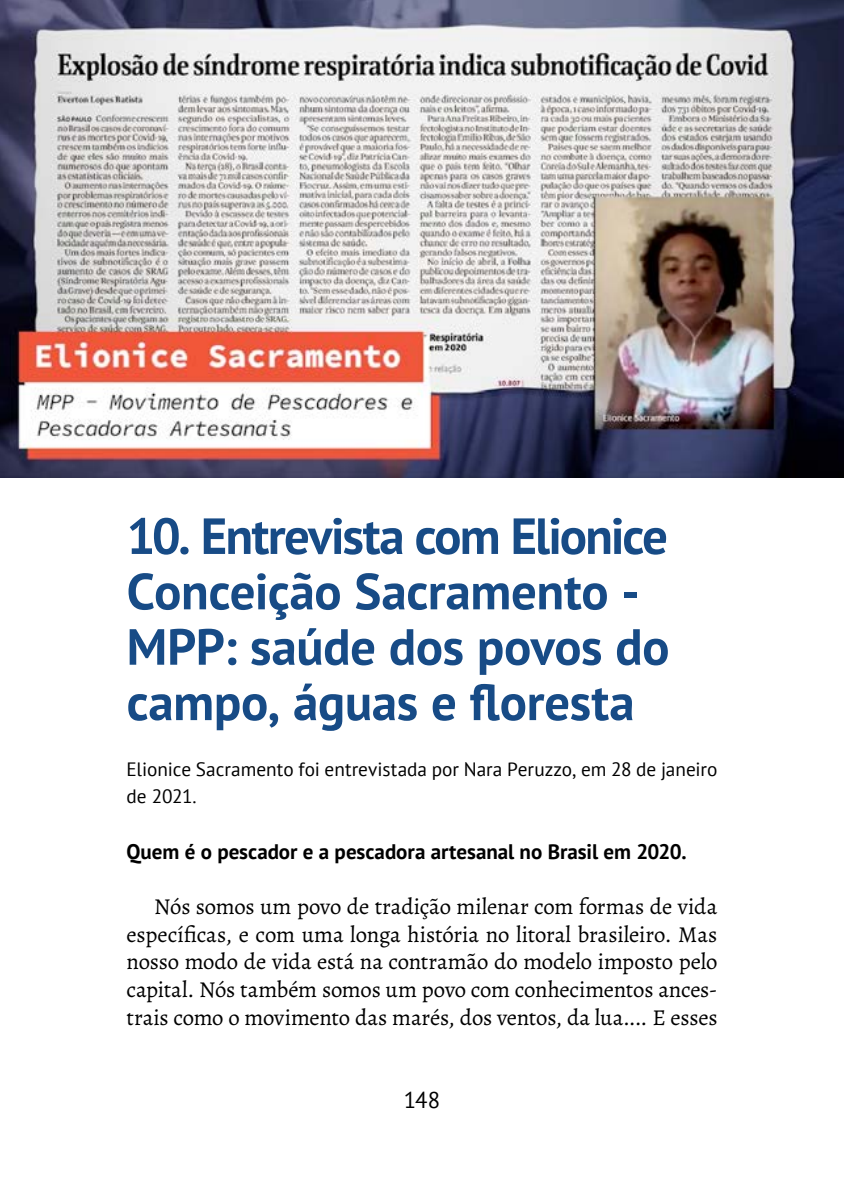
<style>
.page{position:relative;width:844px;height:1191px;background:#fff}
.page>*{position:absolute;margin:0;border:0;box-sizing:border-box;transform-origin:0 0}
.t1{font:700 50.75px/55.3px "PT Sans";letter-spacing:-.01em;color:#174b86}
.t2{font:22.75px/27.7px "Alegreya";letter-spacing:-.01em;color:#000;text-align:justify}
.t3{font:22.75px "PT Sans";color:#000}
.t4{font:700 21px "PT Sans";color:#000}
.t5{font:19.25px/27.7px "PT Sans";color:#000}
</style>
<div class="page">
<img style="left:0;top:0;width:843px;height:477px">
<h1 class="t1" style="left:126px;top:507px;width:544px">10. Entrevista com Elionice<br>Conceição Sacramento -<br>MPP: saúde dos povos do campo, águas e floresta</h1>
<p class="t5" style="left:126px;top:754px;width:592px">Elionice Sacramento foi entrevistada por Nara Peruzzo, em 28 de janeiro de 2021.</p>
<p class="t4" style="left:126px;top:837px;width:561px">Quem é o pescador e a pescadora artesanal no Brasil em 2020.</p>
<p class="t2" style="left:126px;top:892px;width:592px;text-indent:28px">Nós somos um povo de tradição milenar com formas de vida específicas, e com uma longa história no litoral brasileiro. Mas nosso modo de vida está na contramão do modelo imposto pelo capital. Nós também somos um povo com conhecimentos ances&shy;trais como o movimento das marés, dos ventos, da lua.... E esses</p>
<p class="t3" style="left:404px;top:1085px;width:38px">148</p>
</div>
